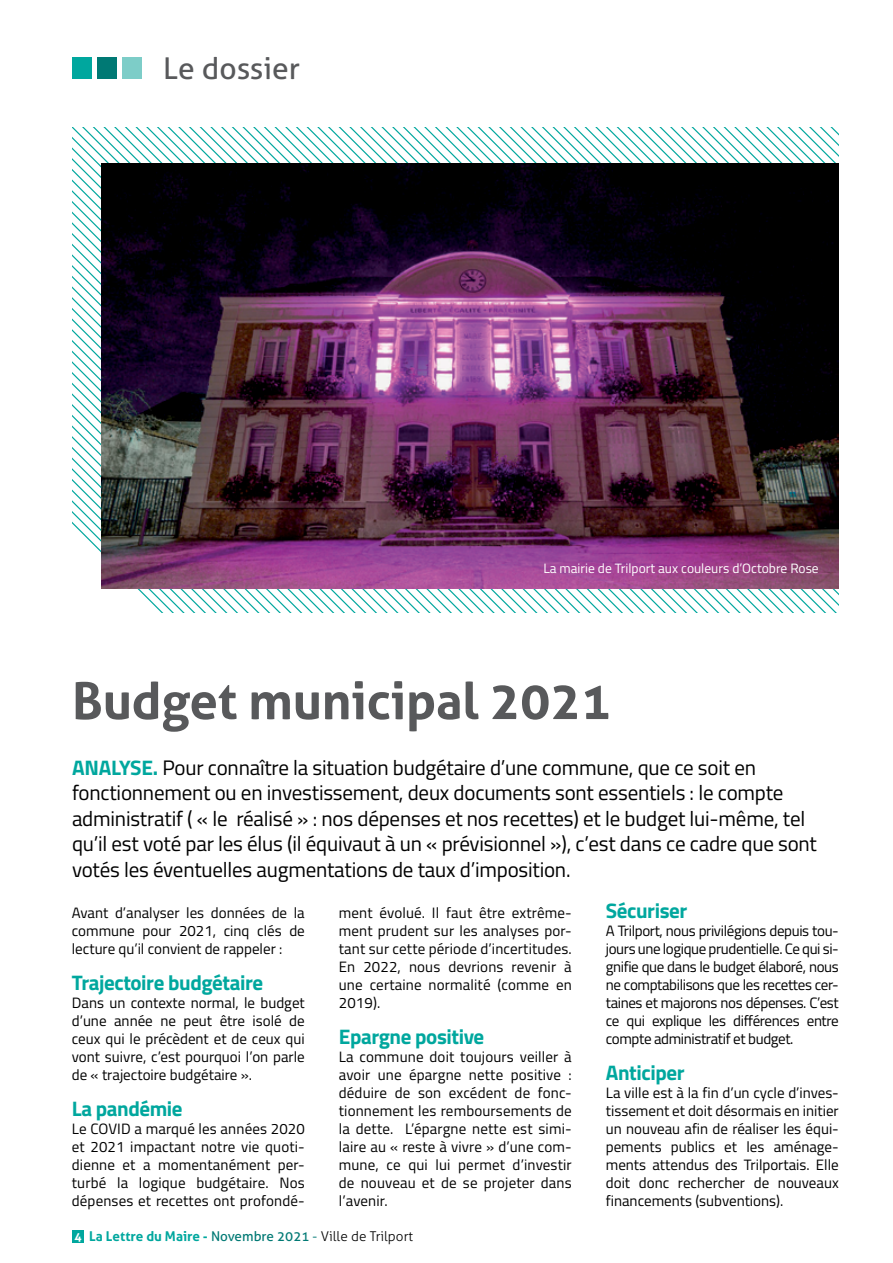
<style>
.page{position:relative;width:893px;height:1263px;background:#fff}
.page>*{position:absolute;margin:0;border:0;box-sizing:border-box;transform-origin:0 0}
.t1{font:700 51px "Aller";letter-spacing:-.005em;color:#58595b}
.t2{font:30px "Aller";color:#58595b}
.t3{font:21px/25.5px "Titillium";letter-spacing:-.01em;color:#000}
.t4{font:700 21px "Titillium";letter-spacing:-.02em;color:#00a79e}
.t5{font:15px/18px "Titillium";color:#000;text-align:justify}
.t6{font:700 13.5px "Aller";color:#00a79e}
.t7{font:13.5px "Titillium";color:#fff}
.t8{font:700 12px "Aller";color:#fff}
.s1{font-weight:700;color:#00a79e}
.s2{font-weight:400;color:#007974}
.s3{font-weight:300;color:#007974}
.s4{font-weight:300;color:#000}
</style>
<div class="page">
<div style="left:123px;top:58px;width:19px;height:21px;background:#7dcdc8"></div>
<div style="left:98px;top:58px;width:19px;height:21px;background:#007974"></div>
<div style="left:72px;top:58px;width:19px;height:21px;background:#00a79e"></div>
<div style="left:72px;top:1230px;width:12px;height:13px;background:#00a79e"></div>
<svg style="left:628px;top:127px;width:211px;height:486px"></svg>
<img style="left:101px;top:163px;width:738px;height:425px">
<h2 class="t2" style="left:163px;top:50px;width:138px">Le dossier</h2>
<p class="t7" style="left:543px;top:558px;width:277px">La mairie de Trilport aux couleurs d’Octobre Rose</p>
<h1 class="t1" style="left:72px;top:669px;width:541px">Budget municipal 2021</h1>
<p class="t3" style="left:72px;top:754px;width:746px"><span class="s1">ANALYSE.</span> Pour connaître la situation budgétaire d’une commune, que ce soit en fonctionnement ou en investissement, deux documents sont essentiels : le compte administratif ( « le réalisé » : nos dépenses et nos recettes) et le budget lui-même, tel qu’il est voté par les élus (il équivaut à un « prévisionnel »), c’est dans ce cadre que sont votés les éventuelles augmentations de taux d’imposition.</p>
<p class="t5" style="left:72px;top:903px;width:234px">Avant d’analyser les données de la commune pour 2021, cinq clés de lecture qu’il convient de rappeler :</p>
<h3 class="t4" style="left:72px;top:967px;width:193px">Trajectoire budgétaire</h3>
<p class="t5" style="left:72px;top:993px;width:234px">Dans un contexte normal, le budget d’une année ne peut être isolé de ceux qui le précèdent et de ceux qui vont suivre, c’est pourquoi l’on parle de « trajectoire budgétaire ».</p>
<h3 class="t4" style="left:72px;top:1093px;width:112px">La pandémie</h3>
<p class="t5" style="left:72px;top:1119px;width:234px">Le COVID a marqué les années 2020 et 2021 impactant notre vie quoti&shy;dienne et a momentanément per&shy;turbé la logique budgétaire. Nos dépenses et recettes ont profondé-</p>
<p class="t5" style="left:339px;top:903px;width:234px">ment évolué. Il faut être extrême&shy;ment prudent sur les analyses por&shy;tant sur cette période d’incertitudes.<br>En 2022, nous devrions revenir à une certaine normalité (comme en 2019).</p>
<h3 class="t4" style="left:339px;top:1021px;width:147px">Epargne positive</h3>
<p class="t5" style="left:339px;top:1047px;width:234px">La commune doit toujours veiller à avoir une épargne nette positive : déduire de son excédent de fonc&shy;tionnement les remboursements de la dette. L’épargne nette est simi&shy;laire au « reste à vivre » d’une com&shy;mune, ce qui lui permet d’investir de nouveau et de se projeter dans l’avenir.</p>
<p class="t8" style="left:74px;top:1229px;width:9px">4</p>
<p class="t6" style="left:89px;top:1228px;width:325px">La Lettre du Maire - <span class="s2">Novembre 2021</span> <span class="s3">-</span> <span class="s4">Ville de Trilport</span></p>
<h3 class="t4" style="left:606px;top:895px;width:83px">Sécuriser</h3>
<p class="t5" style="left:606px;top:921px;width:234px">A Trilport, nous privilégions depuis tou&shy;jours une logique prudentielle. Ce qui si&shy;gnifie que dans le budget élaboré, nous ne comptabilisons que les recettes cer&shy;taines et majorons nos dépenses. C’est ce qui explique les différences entre compte administratif et budget.</p>
<h3 class="t4" style="left:606px;top:1057px;width:80px">Anticiper</h3>
<p class="t5" style="left:606px;top:1083px;width:234px">La ville est à la fin d’un cycle d’inves&shy;tissement et doit désormais en initier un nouveau afin de réaliser les équi&shy;pements publics et les aménage&shy;ments attendus des Trilportais. Elle doit donc rechercher de nouveaux financements (subventions).</p>
</div>
